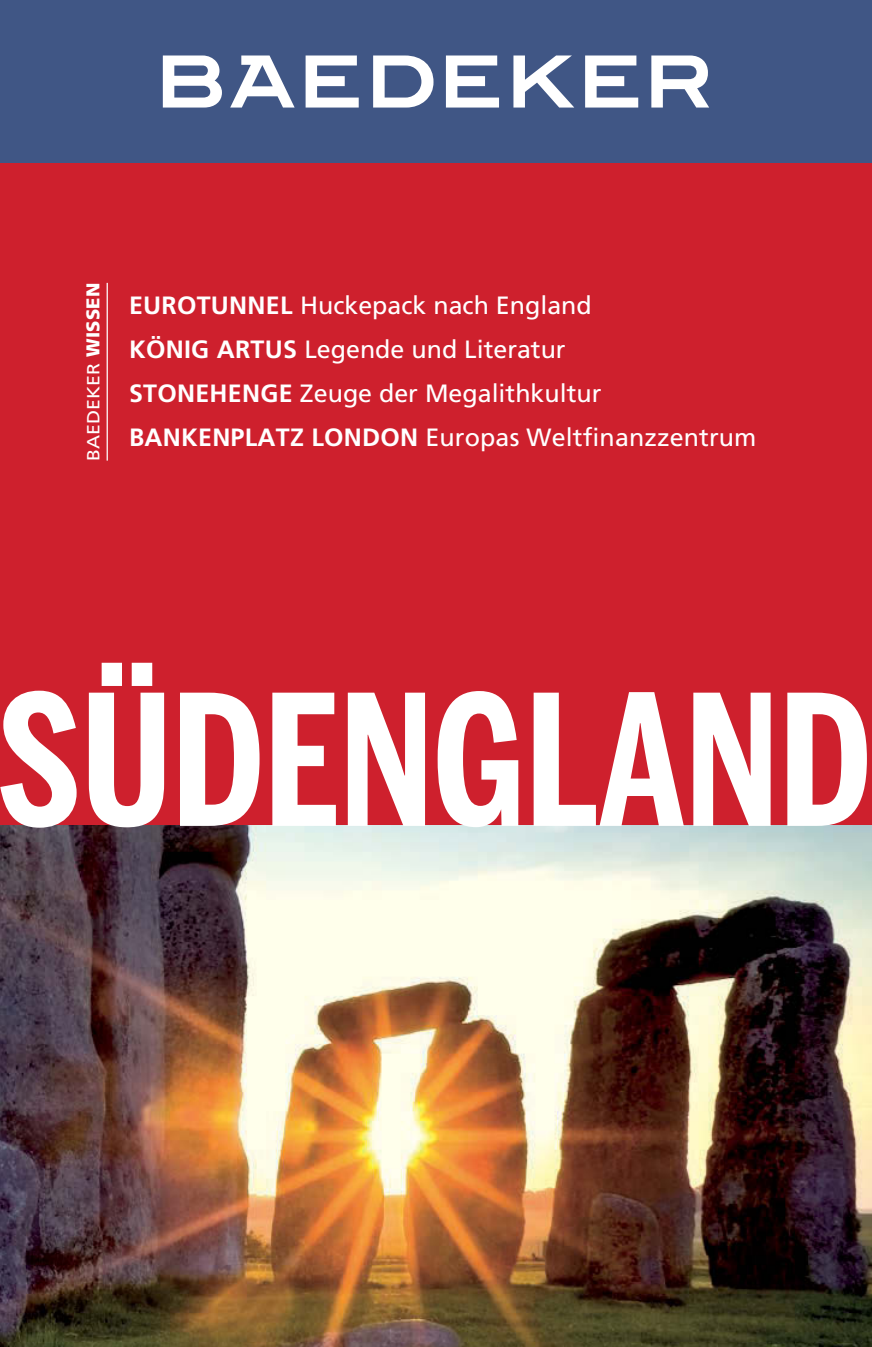
<style>
.page{position:relative;width:872px;height:1347px;background:#fff}
.page>*{position:absolute;margin:0;border:0;box-sizing:border-box;transform-origin:0 0}
.t1{font:700 180px "Benton Sans Comp";color:#fff}
.t2{font:25px/44px "Frutiger LT Com";color:#fff}
.t3{font:17.5px "Frutiger LT Com";color:#fff;scale:1.11 1}
.s1{font-weight:900;font-size:18.5px}
.s2{font-weight:700}
</style>
<div class="page">
<div style="left:0;top:0;width:872px;height:850px;background:#ce202d"></div>
<hr style="left:107px;top:283px;width:1px;height:177px;background:#fff">
<div style="left:0;top:0;width:872px;height:163px;background:#405685"></div>
<svg style="left:163px;top:55px;width:59px;height:53px"></svg>
<svg style="left:305px;top:55px;width:54px;height:53px"></svg>
<svg style="left:373px;top:55px;width:60px;height:53px"></svg>
<svg style="left:446px;top:55px;width:53px;height:53px"></svg>
<svg style="left:513px;top:55px;width:61px;height:53px"></svg>
<svg style="left:585px;top:55px;width:53px;height:53px"></svg>
<svg style="left:651px;top:55px;width:58px;height:53px"></svg>
<svg style="left:230px;top:55px;width:65px;height:53px"></svg>
<img style="left:0;top:826px;width:872px;height:520px">
<p class="t3" style="left:83px;top:460px;width:162px;rotate:-90deg">Baedeker <span class="s1">WISSEN</span></p>
<p class="t2" style="left:129px;top:283px;width:474px"><span class="s2">EUROTUNNEL</span> Huckepack nach England<br><span class="s2">KÖNIG ARTUS</span> Legende und Literatur<br><span class="s2">STONEHENGE</span> Zeuge der Megalithkultur<br><span class="s2">BANKEN</span></p>
<p class="t2" style="left:231px;top:415px;width:527px"><span class="s2">PLATZ LON DON</span> Europas Weltfinanzzentrum</p>
<h1 class="t1" style="left:-4px;top:657px;width:876px">SÜDENGLAND</h1>
</div>
